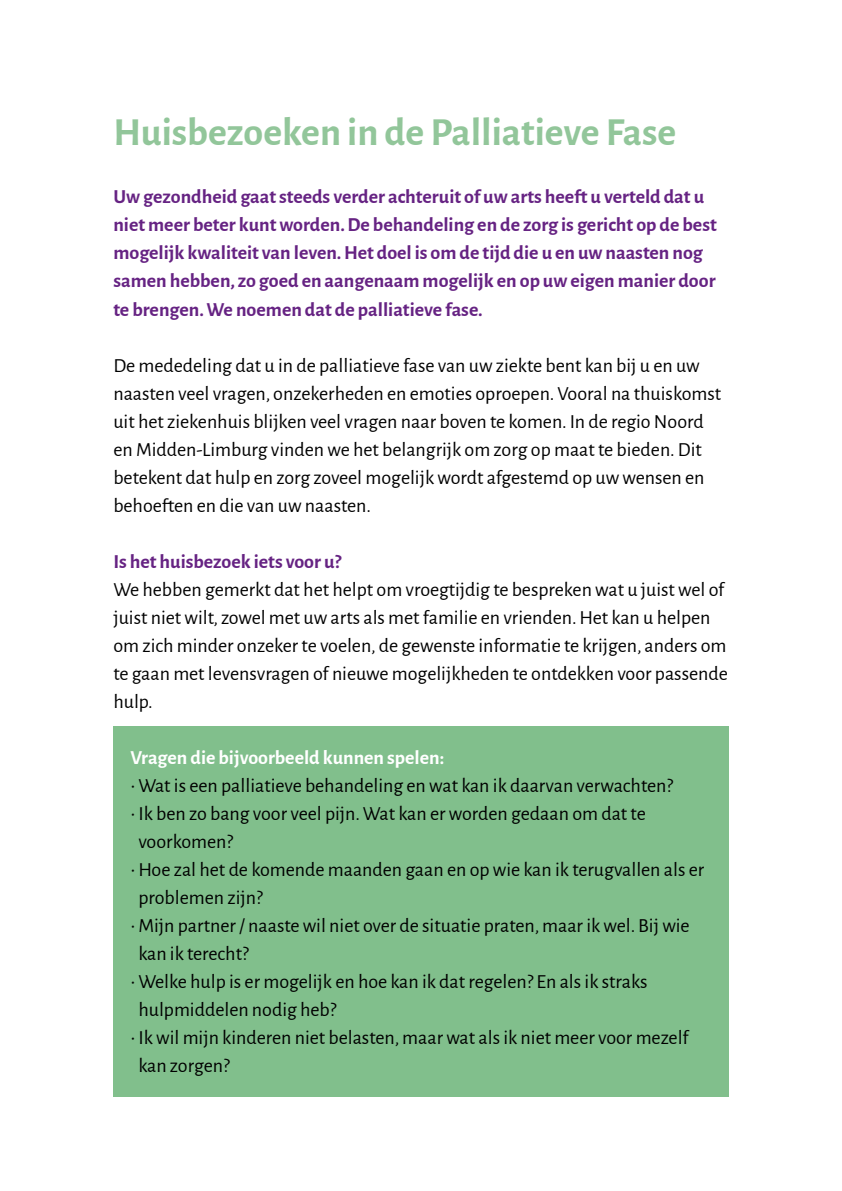
<style>
.page{position:relative;width:842px;height:1191px;background:#fff}
.page>*{position:absolute;margin:0;border:0;box-sizing:border-box;transform-origin:0 0}
.t1{font:700 40px "Alegreya Sans";color:#92c69a}
.t2{font:20px/28px "Alegreya Sans";color:#000}
.t3{font:700 20px/28px "Alegreya Sans";color:#662383}
.t4{font:700 20px "Alegreya Sans";color:#fff}
</style>
<div class="page">
<hr style="left:841px;top:0;width:1px;height:1191px;background:#81bf8c">
<img style="left:841px;top:0;width:1px;height:682px">
<div style="left:113px;top:726px;width:616px;height:370px;background:#81bf8c"></div>
<h1 class="t1" style="left:113px;top:103px;width:564px">Huisbezoeken in de Palliatieve Fase</h1>
<p class="t3" style="left:113px;top:182px;width:605px">Uw gezondheid gaat steeds verder achteruit of uw arts heeft u verteld dat u niet meer beter kunt worden. De behandeling en de zorg is gericht op de best mogelijk kwaliteit van leven. Het doel is om de tijd die u en uw naasten nog samen hebben, zo goed en aangenaam mogelijk en op uw eigen manier door te brengen. We noemen dat de palliatieve fase.</p>
<p class="t2" style="left:113px;top:350px;width:609px">De mededeling dat u in de palliatieve fase van uw ziekte bent kan bij u en uw naasten veel vragen, onzekerheden en emoties oproepen. Vooral na thuiskomst uit het ziekenhuis blijken veel vragen naar boven te komen. In de regio Noord en Midden-Limburg vinden we het belangrijk om zorg op maat te bieden. Dit betekent dat hulp en zorg zoveel mogelijk wordt afgestemd op uw wensen en behoeften en die van uw naasten.</p>
<p class="t3" style="left:113px;top:546px;width:229px">Is het huisbezoek iets voor u?</p>
<p class="t2" style="left:113px;top:574px;width:616px">We hebben gemerkt dat het helpt om vroegtijdig te bespreken wat u juist wel of juist niet wilt, zowel met uw arts als met familie en vrienden. Het kan u helpen om zich minder onzeker te voelen, de gewenste informatie te krijgen, anders om te gaan met levensvragen of nieuwe mogelijkheden te ontdekken voor passende hulp.</p>
<p class="t4" style="left:130px;top:742px;width:315px">Vragen die bijvoorbeeld kunnen spelen:</p>
<p class="t2" style="left:130px;top:770px;width:544px">• Wat is een palliatieve behandeling en wat kan ik daarvan verwachten?</p>
<p class="t2" style="left:138px;top:798px;width:509px;text-indent:-8px">• Ik ben zo bang voor veel pijn. Wat kan er worden gedaan om dat te voorkomen?</p>
<p class="t2" style="left:138px;top:854px;width:567px;text-indent:-8px">• Hoe zal het de komende maanden gaan en op wie kan ik terugvallen als er problemen zijn?</p>
<p class="t2" style="left:138px;top:910px;width:553px;text-indent:-8px">• Mijn partner / naaste wil niet over de situatie praten, maar ik wel. Bij wie kan ik terecht?</p>
<p class="t2" style="left:138px;top:966px;width:511px;text-indent:-8px">• Welke hulp is er mogelijk en hoe kan ik dat regelen? En als ik straks hulpmiddelen nodig heb?</p>
<p class="t2" style="left:138px;top:1022px;width:552px;text-indent:-8px">• Ik wil mijn kinderen niet belasten, maar wat als ik niet meer voor mezelf kan zorgen?</p>
</div>
